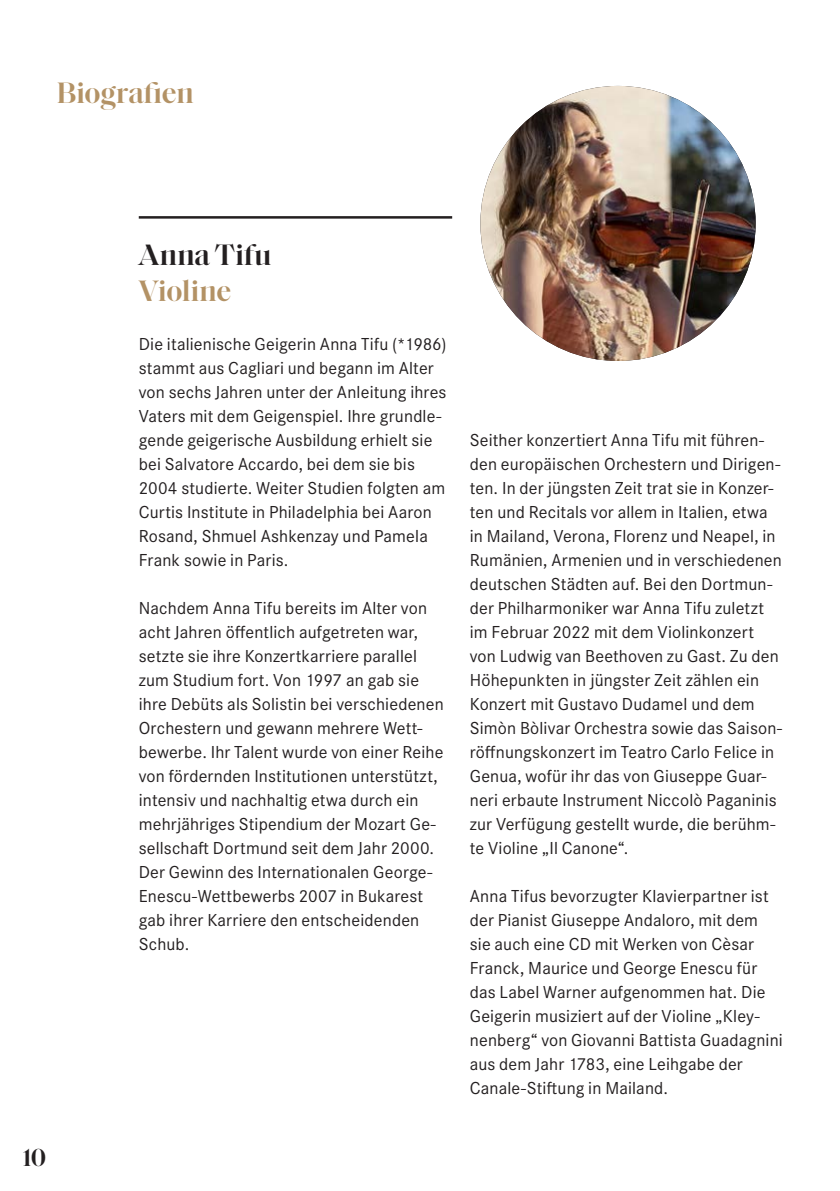
<style>
.page{position:relative;width:840px;height:1191px;background:#fff}
.page>*{position:absolute;margin:0;border:0;box-sizing:border-box;transform-origin:0 0}
.Rubrik_Titel_gold_15pt{font:600 30px "Saol Display";letter-spacing:-.005em;color:#b39265}
.Komponist_15pt{font:600 30px "Saol Display";letter-spacing:.015em;color:#231f20}
.Komponist_15pt-2{font:600 30px "Saol Display";color:#b39265}
.t1{font:600 25px "Saol Display";color:#231f20}
.Fließtext_9pt{font:18px/24px "Corporate S Pro";letter-spacing:.01em;color:#231f20}
</style>
<div class="page">
<img style="left:480px;top:86px;width:275px;height:275px;border-radius:137px">
<hr style="left:139px;top:216px;width:313px;height:3px;background:#231f20">
<p class="Rubrik_Titel_gold_15pt" style="left:57px;top:71px;width:138px">Biografien</p>
<h2 class="t1" style="left:23px;top:1138px;width:25px">10</h2>
<p class="Komponist_15pt" style="left:139px;top:233px;width:134px">Anna Tifu</p>
<p class="Komponist_15pt-2" style="left:139px;top:269px;width:94px">Violine</p>
<p class="Fließtext_9pt" style="left:139px;top:330px;width:309px">Die italienische Geigerin Anna Tifu (*1986) stammt aus Cagliari und begann im Alter von sechs Jahren unter der Anleitung ihres Vaters mit dem Geigenspiel. Ihre grundle&shy;gende geigerische Ausbildung erhielt sie bei Salvatore Accardo, bei dem sie bis 2004 studierte. Weiter Studien folgten am Curtis Institute in Philadelphia bei Aaron Rosand, Shmuel Ashkenzay und Pamela Frank sowie in Paris.</p>
<p class="Fließtext_9pt" style="left:139px;top:594px;width:306px">Nachdem Anna Tifu bereits im Alter von acht Jahren öffentlich aufgetreten war, setzte sie ihre Konzertkarriere parallel zum Studium fort. Von 1997 an gab sie ihre Debüts als Solistin bei verschiedenen Orchestern und gewann mehrere Wett&shy;bewerbe. Ihr Talent wurde von einer Reihe von fördernden Institutionen unterstützt, intensiv und nachhaltig etwa durch ein mehrjähriges Stipendium der Mozart Ge&shy;sellschaft Dortmund seit dem Jahr 2000.<br>Der Gewinn des Internationalen George-Enescu-Wettbewerbs 2007 in Bukarest gab ihrer Karriere den entscheidenden Schub.</p>
<p class="Fließtext_9pt" style="left:469px;top:426px;width:314px">Seither konzertiert Anna Tifu mit führen&shy;den europäischen Orchestern und Dirigen&shy;ten. In der jüngsten Zeit trat sie in Konzer&shy;ten und Recitals vor allem in Italien, etwa in Mailand, Verona, Florenz und Neapel, in Rumänien, Armenien und in verschiedenen deutschen Städten auf. Bei den Dortmun&shy;der Philharmoniker war Anna Tifu zuletzt im Februar 2022 mit dem Violinkonzert von Ludwig van Beethoven zu Gast. Zu den Höhepunkten in jüngster Zeit zählen ein Konzert mit Gustavo Dudamel und dem Simòn Bòlivar Orchestra sowie das Saison&shy;röffnungskonzert im Teatro Carlo Felice in Genua, wofür ihr das von Giuseppe Guar&shy;neri erbaute Instrument Niccolò Paganinis zur Verfügung gestellt wurde, die berühm&shy;te Violine „Il Canone“.</p>
<p class="Fließtext_9pt" style="left:469px;top:882px;width:314px">Anna Tifus bevorzugter Klavierpartner ist der Pianist Giuseppe Andaloro, mit dem sie auch eine CD mit Werken von Cèsar Franck, Maurice und George Enescu für das Label Warner aufgenommen hat. Die Geigerin musiziert auf der Violine „Kley&shy;nenberg“ von Giovanni Battista Guadagnini aus dem Jahr 1783, eine Leihgabe der Canale-Stiftung in Mailand.</p>
</div>
